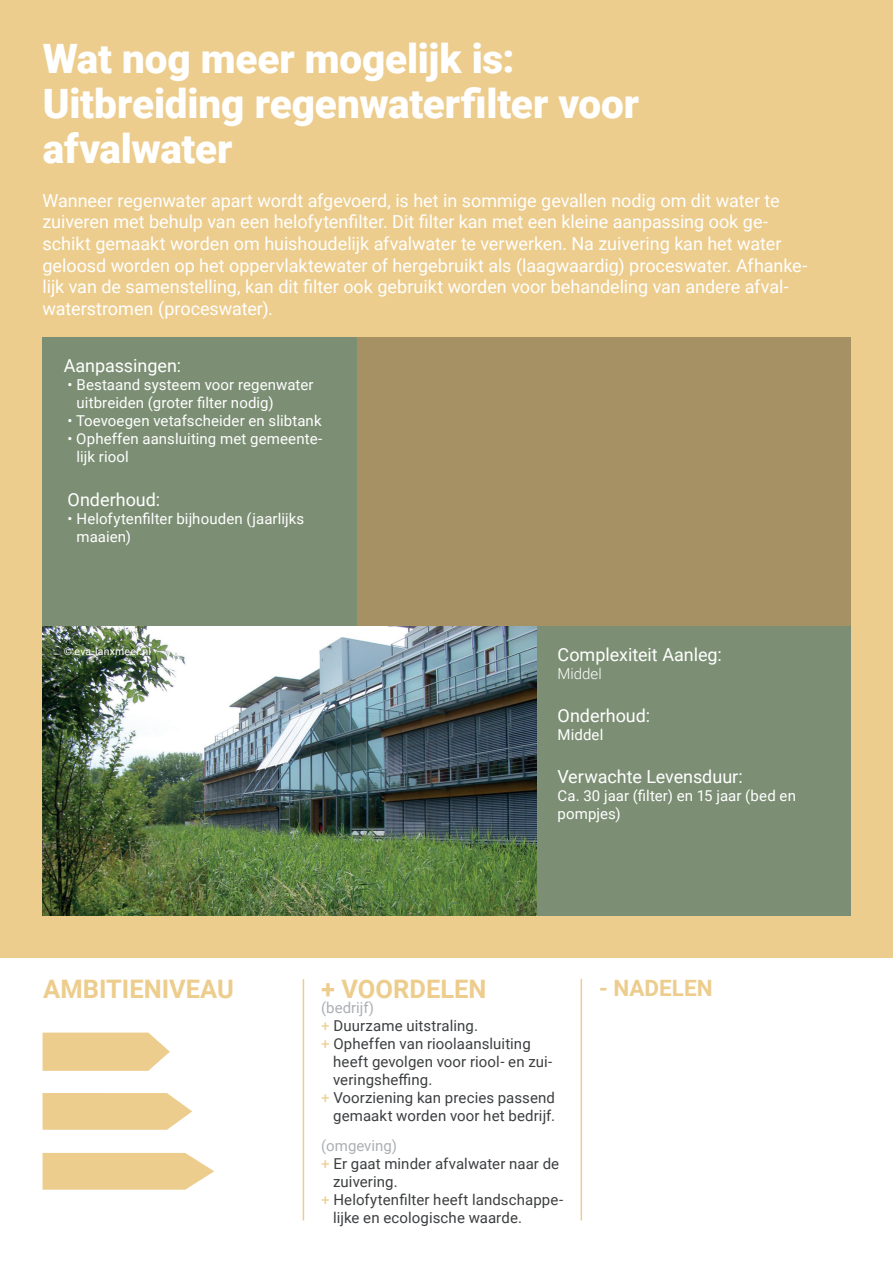
<style>
.page{position:relative;width:893px;height:1263px;background:#fff}
.page>*{position:absolute;margin:0;border:0;box-sizing:border-box;transform-origin:0 0}
.t1{font:900 40.5px/45px "Roboto";letter-spacing:-.005em;color:#fff}
.t2{font:700 25.5px "Roboto";color:#edcd8d}
.t3{font:700 22.5px "Roboto";color:#edcd8d}
.t4{font:18px/21.6px "Roboto";color:#fff}
.t5{font:15px "Roboto";letter-spacing:.005em;color:#3c3e40}
.t6{font:15px/18px "Roboto";letter-spacing:.005em;color:#fff}
.t7{font:15px "Roboto";color:#acafb3}
.t8{font:300 15px "Roboto";color:#fff}
.t9{font:10.5px "Roboto";letter-spacing:.02em;color:#fff}
.s1{color:#edcd8d}
</style>
<div class="page">
<div style="left:0;top:0;width:893px;height:958px;background:#edcd8d"></div>
<hr style="left:303px;top:979px;width:1px;height:241px;background:#edcd8d">
<hr style="left:581px;top:979px;width:1px;height:241px;background:#edcd8d">
<div style="left:357px;top:338px;width:493px;height:288px;background:#a69165"></div>
<div style="left:536px;top:626px;width:314px;height:289px;background:#7c8f74"></div>
<div style="left:43px;top:338px;width:314px;height:288px;background:#7c8f74"></div>
<svg style="left:43px;top:1153px;width:171px;height:37px;background:#eed197"></svg>
<svg style="left:43px;top:1093px;width:149px;height:37px;background:#eed197"></svg>
<svg style="left:43px;top:1032px;width:127px;height:39px;background:#eed298"></svg>
<img style="left:43px;top:626px;width:493px;height:289px">
<h1 class="t1" style="left:43px;top:35px;width:598px">Wat nog meer mogelijk is:<br>Uitbreiding regenwaterfilter voor afvalwater</h1>
<p class="t4" style="left:43px;top:189px;width:766px">Wanneer regenwater apart wordt afgevoerd, is het in sommige gevallen nodig om dit water te zuiveren met behulp van een helofytenfilter. Dit filter kan met een kleine aanpassing ook ge&shy;schikt gemaakt worden om huishoudelijk afvalwater te verwerken. Na zuivering kan het water geloosd worden op het oppervlaktewater of hergebruikt als (laagwaardig) proceswater. Afhanke&shy;lijk van de samenstelling, kan dit filter ook gebruikt worden voor behandeling van andere afval&shy;waterstromen (proceswater).</p>
<p class="t4" style="left:64px;top:355px;width:119px">Aanpassingen:</p>
<p class="t6" style="left:77px;top:376px;width:239px;text-indent:-9px">• Bestaand systeem voor regenwater uitbreiden (groter filter nodig)</p>
<p class="t6" style="left:68px;top:412px;width:256px">• Toevoegen vetafscheider en slibtank</p>
<p class="t6" style="left:77px;top:430px;width:247px;text-indent:-9px">• Opheffen aansluiting met gemeente&shy;lijk riool</p>
<p class="t4" style="left:68px;top:488px;width:94px">Onderhoud:</p>
<p class="t6" style="left:77px;top:509px;width:229px;text-indent:-9px">• Helofytenfilter bijhouden (jaarlijks maaien)</p>
<p class="t9" style="left:64px;top:644px;width:89px">© eva-lanxmeer.nl</p>
<p class="t4" style="left:558px;top:643px;width:166px">Complexiteit Aanleg:</p>
<p class="t8" style="left:558px;top:663px;width:46px">Middel</p>
<p class="t4" style="left:558px;top:704px;width:94px">Onderhoud:</p>
<p class="t6" style="left:558px;top:725px;width:47px">Middel</p>
<p class="t4" style="left:558px;top:765px;width:187px">Verwachte Levensduur:</p>
<p class="t6" style="left:558px;top:786px;width:240px">Ca. 30 jaar (filter) en 15 jaar (bed en pompjes)</p>
<h2 class="t2" style="left:43px;top:971px;width:192px">AMBITIENIVEAU</h2>
<h2 class="t2" style="left:321px;top:971px;width:167px">+ VOORDELEN</h2>
<p class="t3" style="left:599px;top:972px;width:115px">- NADELEN</p>
<p class="t7" style="left:321px;top:997px;width:54px">(bedrijf)</p>
<p class="t5" style="left:321px;top:1015px;width:158px"><span class="s1">+</span> Duurzame uitstraling.</p>
<p class="t5" style="left:321px;top:1033px;width:211px"><span class="s1">+</span> Opheffen van rioolaansluiting</p>
<p class="t5" style="left:333px;top:1051px;width:221px">heeft gevolgen voor riool- en zui-</p>
<p class="t5" style="left:333px;top:1069px;width:101px">veringsheffing.</p>
<p class="t5" style="left:321px;top:1087px;width:235px"><span class="s1">+</span> Voorziening kan precies passend</p>
<p class="t5" style="left:333px;top:1105px;width:223px">gemaakt worden voor het bedrijf.</p>
<p class="t7" style="left:321px;top:1135px;width:77px">(omgeving)</p>
<p class="t5" style="left:321px;top:1153px;width:240px"><span class="s1">+</span> Er gaat minder afvalwater naar de</p>
<p class="t5" style="left:333px;top:1171px;width:66px">zuivering.</p>
<p class="t5" style="left:321px;top:1189px;width:244px"><span class="s1">+</span> Helofytenfilter heeft landschappe-</p>
<p class="t5" style="left:333px;top:1207px;width:190px">lijke en ecologische waarde.</p>
</div>
